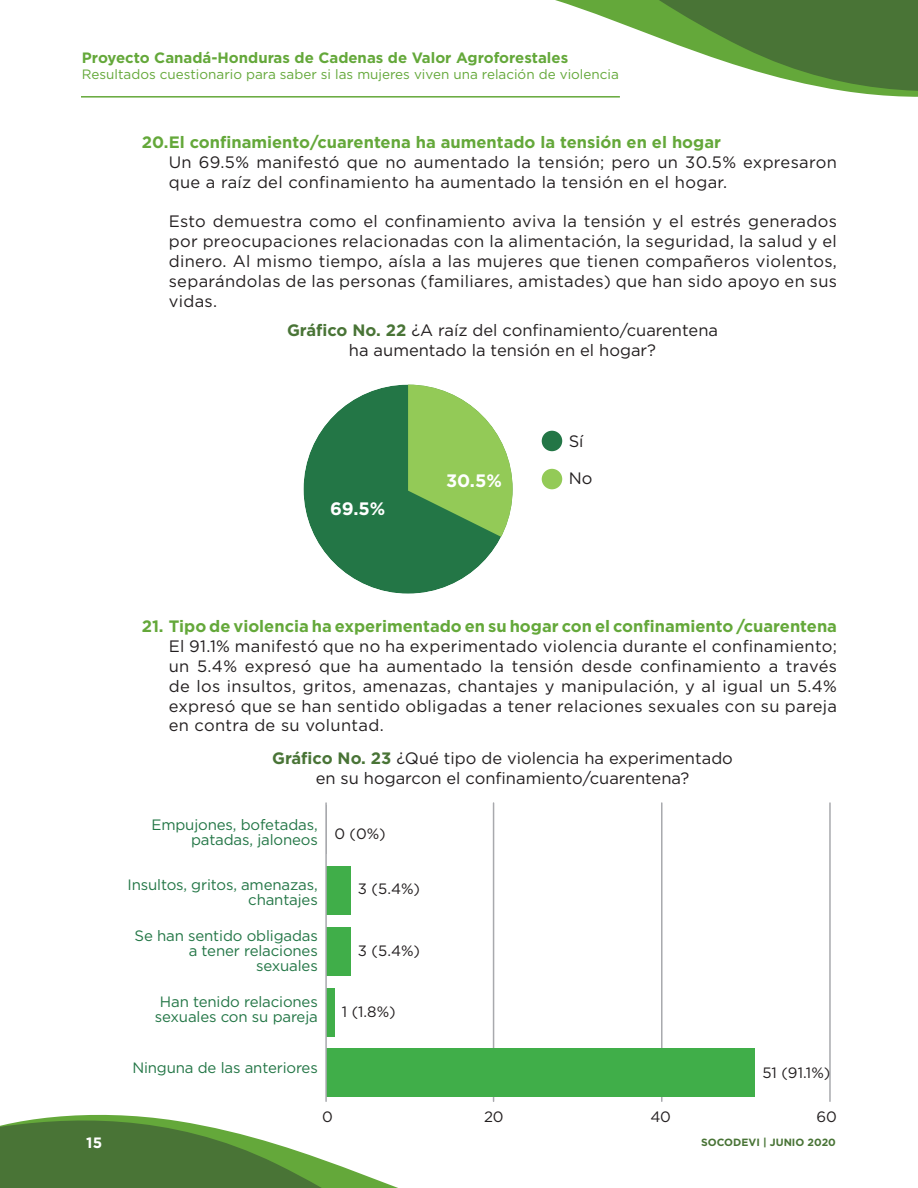
<style>
.page{position:relative;width:918px;height:1188px;background:#fff}
.page>*{position:absolute;margin:0;border:0;box-sizing:border-box;transform-origin:0 0}
.t1{font:700 18px "Gotham";color:#fff}
.t2{font:16.5px/19.8px "Gotham";letter-spacing:.02em;color:#231f20;text-align:justify}
.t3{font:16.5px "Gotham";color:#231f20}
.t4{font:700 16.5px "Gotham";color:#64a83a}
.t5{font:15px/15px "Gotham";letter-spacing:-.01em;color:#237646;text-align:right}
.t6{font:700 15px "Gotham";color:#64a83a}
.t7{font:15px "Gotham";letter-spacing:-.02em;color:#231f20}
.t8{font:700 15px "Gotham";color:#fff}
.t9{font:13.5px "Gotham";color:#64a83a}
.t10{font:700 10.5px "Gotham";color:#497436}
.s1{font-weight:700;color:#497436}
</style>
<div class="page">
<svg style="left:0;top:1114px;width:398px;height:74px"></svg>
<hr style="left:81px;top:96px;width:539px;height:2px;background:#64a83a">
<svg style="left:501px;top:0;width:417px;height:98px"></svg>
<hr style="left:493px;top:803px;width:1px;height:298px;background:#a8a9ad">
<hr style="left:661px;top:803px;width:2px;height:298px;background:#a8a9ad">
<hr style="left:829px;top:803px;width:2px;height:298px;background:#a8a9ad">
<div style="left:326px;top:866px;width:24px;height:49px;background:#40ae49"></div>
<div style="left:326px;top:927px;width:24px;height:49px;background:#40ae49"></div>
<div style="left:326px;top:988px;width:9px;height:48px;background:#40ae49"></div>
<div style="left:326px;top:1048px;width:429px;height:49px;background:#40ae49"></div>
<hr style="left:325px;top:803px;width:2px;height:298px;background:#a8a9ad">
<div style="left:303px;top:385px;width:210px;height:209px;background:#237646;border-radius:50%"></div>
<svg style="left:408px;top:385px;width:105px;height:175px"></svg>
<div style="left:542px;top:431px;width:20px;height:20px;background:#237646;border-radius:50%"></div>
<div style="left:542px;top:469px;width:20px;height:20px;background:#93ca57;border-radius:50%"></div>
<p class="t6" style="left:82px;top:48px;width:488px">Proyecto Canadá-Honduras de Cadenas de Valor Agroforestales</p>
<p class="t9" style="left:82px;top:66px;width:538px">Resultados cuestionario para saber si las mujeres viven una relación de violencia</p>
<p class="t4" style="left:142px;top:131px;width:581px">20.El confinamiento/cuarentena ha aumentado la tensión en el hogar</p>
<p class="t2" style="left:169px;top:152px;width:670px">Un 69.5% manifestó que no aumentado la tensión; pero un 30.5% expresaron que a raíz del confinamiento ha aumentado la tensión en el hogar.</p>
<p class="t2" style="left:169px;top:211px;width:670px">Esto demuestra como el confinamiento aviva la tensión y el estrés generados por preocupaciones relacionadas con la alimentación, la seguridad, la salud y el dinero. Al mismo tiempo, aísla a las mujeres que tienen compañeros violentos, separándolas de las personas (familiares, amistades) que han sido apoyo en sus vidas.</p>
<p class="t3" style="left:287px;top:320px;width:433px"><span class="s1">Gráfico No. 22</span> ¿A raíz del confinamiento/cuarentena</p>
<p class="t3" style="left:349px;top:340px;width:309px">ha aumentado la tensión en el hogar?</p>
<p class="t1" style="left:330px;top:496px;width:57px">69.5%</p>
<p class="t1" style="left:446px;top:468px;width:57px">30.5%</p>
<p class="t2" style="left:569px;top:431px;width:16px">Sí</p>
<p class="t2" style="left:569px;top:468px;width:25px">No</p>
<p class="t4" style="left:142px;top:616px;width:697px">21. Tipo de violencia ha experimentado en su hogar con el confinamiento /cuarentena</p>
<p class="t2" style="left:169px;top:636px;width:670px">El 91.1% manifestó que no ha experimentado violencia durante el confinamiento; un 5.4% expresó que ha aumentado la tensión desde confinamiento a través de los insultos, gritos, amenazas, chantajes y manipulación, y al igual un 5.4% expresó que se han sentido obligadas a tener relaciones sexuales con su pareja en contra de su voluntad.</p>
<p class="t3" style="left:272px;top:748px;width:462px"><span class="s1">Gráfico No. 23</span> ¿Qué tipo de violencia ha experimentado</p>
<p class="t3" style="left:316px;top:768px;width:375px">en su hogarcon el confinamiento/cuarentena?</p>
<p class="t5" style="left:152px;top:817px;width:168px">Empujones, bofetadas, patadas, jaloneos</p>
<p class="t5" style="left:127px;top:877px;width:192px">Insultos, gritos, amenazas, chantajes</p>
<p class="t5" style="left:135px;top:928px;width:185px">Se han sentido obligadas a tener relaciones sexuales</p>
<p class="t5" style="left:155px;top:994px;width:164px;text-align:center">Han tenido relaciones sexuales con su pareja</p>
<p class="t5" style="left:132px;top:1060px;width:187px">Ninguna de las anteriores</p>
<p class="t7" style="left:334px;top:824px;width:53px">0 (0%)</p>
<p class="t7" style="left:358px;top:879px;width:64px">3 (5.4%)</p>
<p class="t7" style="left:358px;top:941px;width:64px">3 (5.4%)</p>
<p class="t7" style="left:342px;top:1002px;width:55px">1 (1.8%)</p>
<p class="t7" style="left:762px;top:1063px;width:69px">51 (91.1%)</p>
<p class="t8" style="left:86px;top:1133px;width:17px">15</p>
<p class="t7" style="left:322px;top:1107px;width:12px">0</p>
<p class="t7" style="left:484px;top:1107px;width:21px">20</p>
<p class="t7" style="left:650px;top:1107px;width:22px">40</p>
<p class="t7" style="left:817px;top:1107px;width:22px">60</p>
<p class="t10" style="left:701px;top:1135px;width:136px">SOCODEVI | JUNIO 2020</p>
</div>
